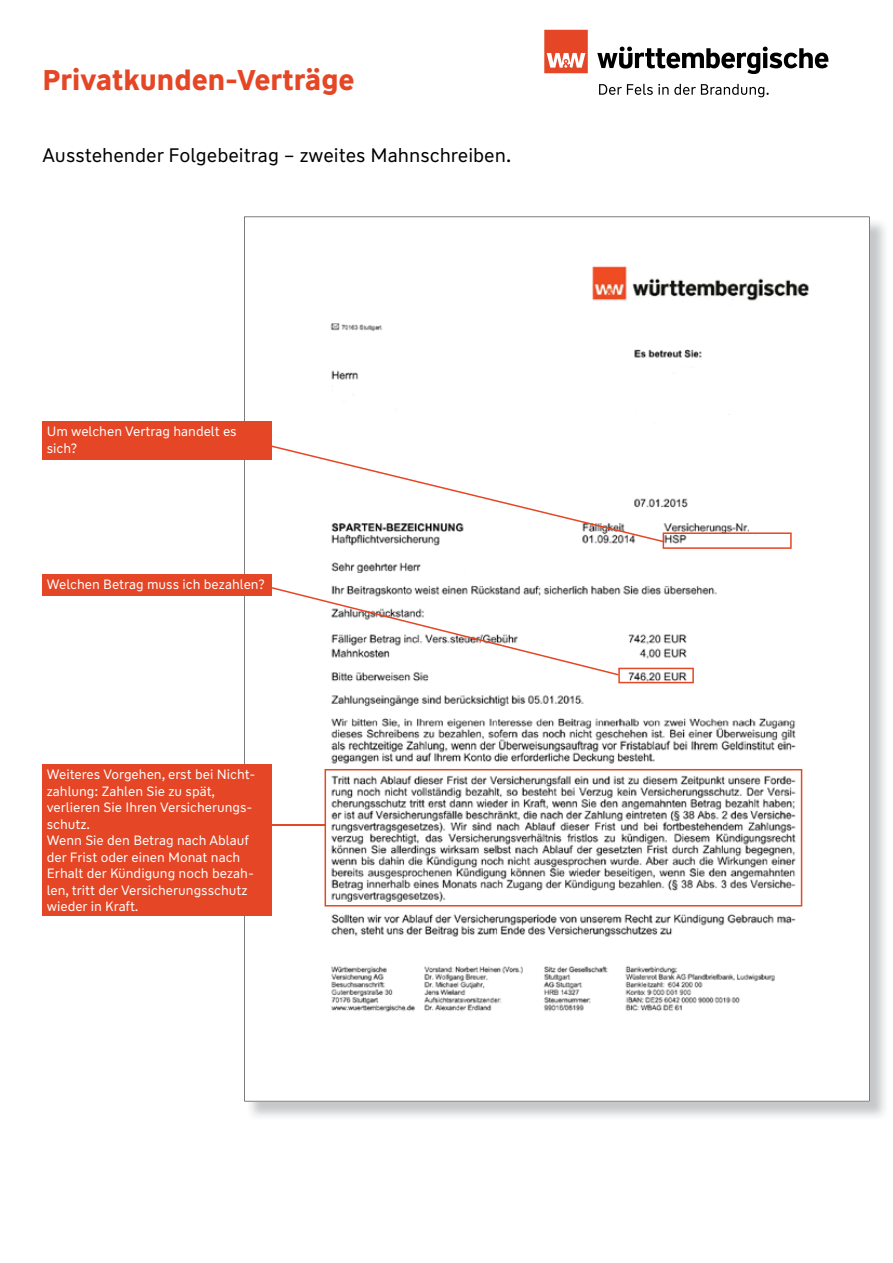
<style>
.page{position:relative;width:893px;height:1263px;background:#fff}
.page>*{position:absolute;margin:0;border:0;box-sizing:border-box;transform-origin:0 0}
.t1{font:700 28.5px "WW Type";color:#e54625}
.t2{font:19.5px "WW Type";color:#000}
.t3{font:13.5px/16.5px "WW Type";color:#fff}
</style>
<div class="page">
<svg style="left:599px;top:84px;width:170px;height:13px"></svg>
<svg style="left:597px;top:47px;width:231px;height:27px"></svg>
<svg style="left:544px;top:30px;width:44px;height:43px;background:#ea6a4f"></svg>
<svg style="left:244px;top:217px;width:626px;height:884px"></svg>
<div style="left:43px;top:421px;width:229px;height:39px;background:#e54625"></div>
<div style="left:43px;top:764px;width:229px;height:152px;background:#e54625"></div>
<div style="left:43px;top:574px;width:229px;height:21px;background:#e54625"></div>
<svg style="left:325px;top:769px;width:477px;height:137px"></svg>
<svg style="left:266px;top:444px;width:526px;height:105px"></svg>
<svg style="left:263px;top:585px;width:431px;height:98px"></svg>
<hr style="left:263px;top:824px;width:62px;height:2px;background:#e54625">
<h1 class="t1" style="left:43px;top:61px;width:314px">Privatkunden-Verträge</h1>
<h2 class="t2" style="left:43px;top:143px;width:470px">Ausstehender Folgebeitrag – zweites Mahnschreiben.</h2>
<p class="t3" style="left:47px;top:423px;width:191px">Um welchen Vertrag handelt es sich?</p>
<p class="t3" style="left:47px;top:576px;width:219px">Welchen Betrag muss ich bezahlen?</p>
<p class="t3" style="left:47px;top:766px;width:210px">Weiteres Vorgehen, erst bei Nicht&shy;zahlung: Zahlen Sie zu spät, verlieren Sie Ihren Versicherungs&shy;schutz.<br>Wenn Sie den Betrag nach Ablauf der Frist oder einen Monat nach<br>Erhalt der Kündigung noch bezah&shy;len, tritt der Versicherungsschutz wieder in Kraft.</p>
</div>
